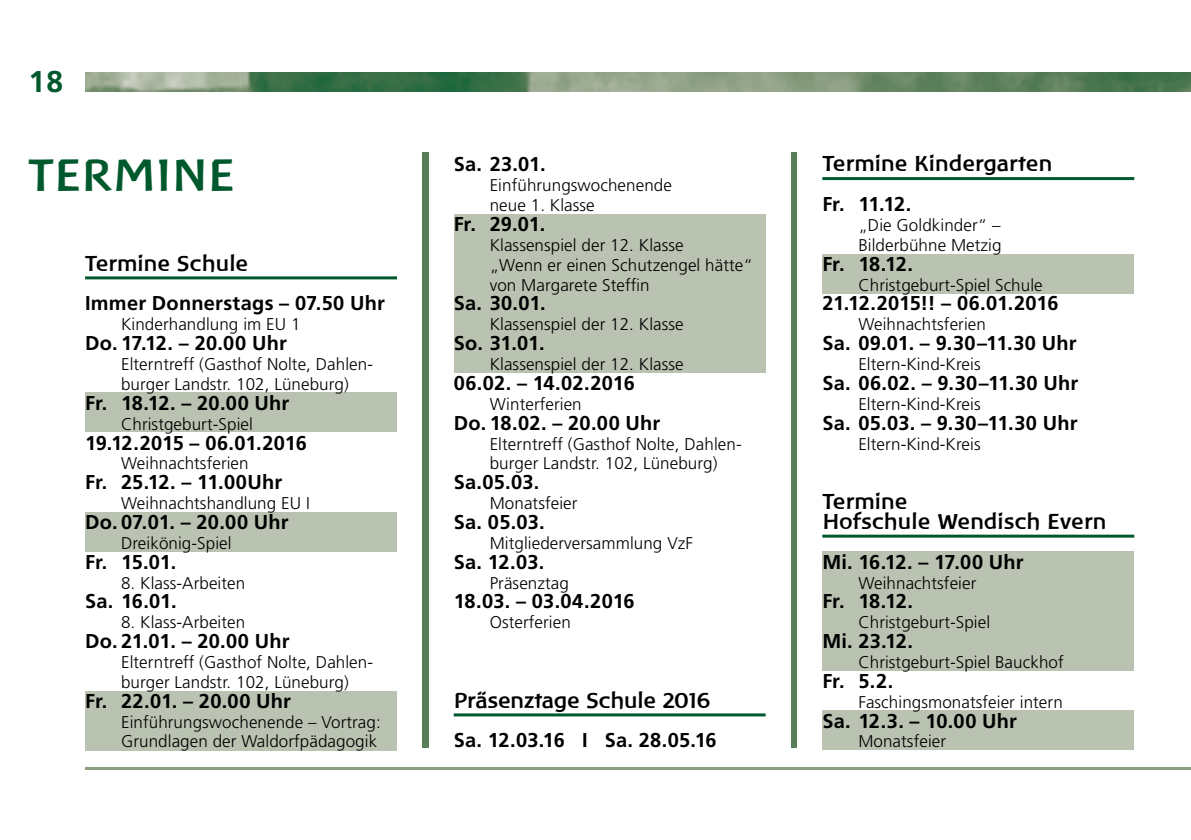
<style>
.page{position:relative;width:1191px;height:840px;background:#fff}
.page>*{position:absolute;margin:0;border:0;box-sizing:border-box;transform-origin:0 0}
.t1{font:700 46px "Baar Philos";color:#00592c}
.t2{font:700 30px "Frutiger";color:#00592c}
.t3{font:700 22px/19.8px "Baar Philos";letter-spacing:.01em;color:#000}
.t4{font:700 20px "Frutiger";letter-spacing:.01em;color:#000}
.t5{font:300 17px/19.8px "Frutiger";letter-spacing:.005em;color:#000}
</style>
<div class="page">
<hr style="left:85px;top:766px;width:1106px;height:3px;background:#8a9e81">
<img style="left:85px;top:72px;width:1106px;height:20px">
<div style="left:454px;top:214px;width:311px;height:158px;background:#bac3b1"></div>
<div style="left:822px;top:253px;width:312px;height:40px;background:#bac3b1"></div>
<div style="left:822px;top:710px;width:312px;height:39px;background:#bac3b1"></div>
<div style="left:822px;top:551px;width:312px;height:119px;background:#bac3b1"></div>
<div style="left:85px;top:392px;width:312px;height:39px;background:#bac3b1"></div>
<div style="left:85px;top:511px;width:312px;height:40px;background:#bac3b1"></div>
<div style="left:85px;top:690px;width:312px;height:59px;background:#bac3b1"></div>
<div style="left:422px;top:151px;width:6px;height:596px;background:#577e58"></div>
<div style="left:791px;top:151px;width:6px;height:596px;background:#577e58"></div>
<hr style="left:85px;top:276px;width:312px;height:3px;background:#00592c">
<hr style="left:454px;top:713px;width:311px;height:3px;background:#00592c">
<hr style="left:822px;top:177px;width:312px;height:3px;background:#00592c">
<hr style="left:822px;top:534px;width:312px;height:3px;background:#00592c">
<h2 class="t2" style="left:28px;top:64px;width:36px">18</h2>
<h1 class="t1" style="left:28px;top:149px;width:202px">Termine</h1>
<p class="t3" style="left:85px;top:253px;width:165px">Termine Schule</p>
<p class="t4" style="left:85px;top:291px;width:301px">Immer Donnerstags – 07.50 Uhr</p>
<p class="t5" style="left:121px;top:314px;width:181px">Kinderhandlung im EU 1</p>
<p class="t4" style="left:85px;top:331px;width:203px">Do. 17.12. – 20.00 Uhr</p>
<p class="t5" style="left:121px;top:354px;width:253px">Elterntreff (Gasthof Nolte, Dahlen&shy;burger Landstr. 102, Lüneburg)</p>
<p class="t4" style="left:85px;top:391px;width:206px">Fr. 18.12. – 20.00 Uhr</p>
<p class="t5" style="left:121px;top:413px;width:133px">Christgeburt-Spiel</p>
<p class="t4" style="left:85px;top:430px;width:223px">19.12.2015 – 06.01.2016</p>
<p class="t5" style="left:121px;top:453px;width:129px">Weihnachtsferien</p>
<p class="t4" style="left:85px;top:470px;width:199px">Fr. 25.12. – 11.00Uhr</p>
<p class="t5" style="left:121px;top:493px;width:190px">Weihnachtshandlung EU I</p>
<p class="t4" style="left:85px;top:510px;width:205px">Do. 07.01. – 20.00 Uhr</p>
<p class="t5" style="left:121px;top:532px;width:112px">Dreikönig-Spiel</p>
<p class="t4" style="left:85px;top:549px;width:93px">Fr. 15.01.</p>
<p class="t5" style="left:121px;top:572px;width:126px">8. Klass-Arbeiten</p>
<p class="t4" style="left:85px;top:589px;width:93px">Sa. 16.01.</p>
<p class="t5" style="left:121px;top:612px;width:126px">8. Klass-Arbeiten</p>
<p class="t4" style="left:85px;top:629px;width:206px">Do. 21.01. – 20.00 Uhr</p>
<p class="t5" style="left:121px;top:651px;width:253px">Elterntreff (Gasthof Nolte, Dahlen&shy;burger Landstr. 102, Lüneburg)</p>
<p class="t4" style="left:85px;top:688px;width:207px">Fr. 22.01. – 20.00 Uhr</p>
<p class="t5" style="left:121px;top:711px;width:261px">Einführungswochenende – Vortrag:<br>Grundlagen der Waldorfpädagogik</p>
<p class="t4" style="left:454px;top:153px;width:93px">Sa. 23.01.</p>
<p class="t5" style="left:490px;top:175px;width:184px">Einführungswochenende neue 1. Klasse</p>
<p class="t4" style="left:454px;top:212px;width:93px">Fr. 29.01.</p>
<p class="t5" style="left:490px;top:235px;width:265px">Klassenspiel der 12. Klasse<br>„Wenn er einen Schutzengel hätte“ von Margarete Steffin</p>
<p class="t4" style="left:454px;top:291px;width:94px">Sa. 30.01.</p>
<p class="t5" style="left:490px;top:314px;width:195px">Klassenspiel der 12. Klasse</p>
<p class="t4" style="left:454px;top:331px;width:92px">So. 31.01.</p>
<p class="t5" style="left:490px;top:354px;width:195px">Klassenspiel der 12. Klasse</p>
<p class="t4" style="left:454px;top:371px;width:183px">06.02. – 14.02.2016</p>
<p class="t5" style="left:490px;top:394px;width:93px">Winterferien</p>
<p class="t4" style="left:454px;top:410px;width:208px">Do. 18.02. – 20.00 Uhr</p>
<p class="t5" style="left:490px;top:433px;width:253px">Elterntreff (Gasthof Nolte, Dahlen&shy;burger Landstr. 102, Lüneburg)</p>
<p class="t4" style="left:454px;top:470px;width:87px">Sa.05.03.</p>
<p class="t5" style="left:490px;top:493px;width:89px">Monatsfeier</p>
<p class="t4" style="left:454px;top:510px;width:93px">Sa. 05.03.</p>
<p class="t5" style="left:490px;top:532px;width:205px">Mitgliederversammlung VzF</p>
<p class="t4" style="left:454px;top:549px;width:92px">Sa. 12.03.</p>
<p class="t5" style="left:490px;top:572px;width:81px">Präsenztag</p>
<p class="t4" style="left:454px;top:589px;width:182px">18.03. – 03.04.2016</p>
<p class="t5" style="left:490px;top:612px;width:83px">Osterferien</p>
<p class="t3" style="left:454px;top:689px;width:258px">Präsenztage Schule 2016</p>
<p class="t4" style="left:454px;top:728px;width:264px">Sa. 12.03.16 I Sa. 28.05.16</p>
<p class="t3" style="left:822px;top:154px;width:231px">Termine Kindergarten</p>
<p class="t4" style="left:822px;top:192px;width:90px">Fr. 11.12.</p>
<p class="t5" style="left:858px;top:215px;width:145px">„Die Goldkinder“ –<br>Bilderbühne Metzig</p>
<p class="t4" style="left:822px;top:252px;width:92px">Fr. 18.12.</p>
<p class="t5" style="left:858px;top:274px;width:186px">Christgeburt-Spiel Schule</p>
<p class="t4" style="left:822px;top:291px;width:238px">21.12.2015!! – 06.01.2016</p>
<p class="t5" style="left:858px;top:314px;width:129px">Weihnachtsferien</p>
<p class="t4" style="left:822px;top:331px;width:256px">Sa. 09.01. – 9.30–11.30 Uhr</p>
<p class="t5" style="left:858px;top:354px;width:124px">Eltern-Kind-Kreis</p>
<p class="t4" style="left:822px;top:371px;width:257px">Sa. 06.02. – 9.30–11.30 Uhr</p>
<p class="t5" style="left:858px;top:394px;width:124px">Eltern-Kind-Kreis</p>
<p class="t4" style="left:822px;top:410px;width:257px">Sa. 05.03. – 9.30–11.30 Uhr</p>
<p class="t5" style="left:858px;top:433px;width:124px">Eltern-Kind-Kreis</p>
<p class="t3" style="left:822px;top:491px;width:285px">Termine<br>Hofschule Wendisch Evern</p>
<p class="t4" style="left:822px;top:549px;width:203px">Mi. 16.12. – 17.00 Uhr</p>
<p class="t5" style="left:858px;top:572px;width:119px">Weihnachtsfeier</p>
<p class="t4" style="left:822px;top:589px;width:92px">Fr. 18.12.</p>
<p class="t5" style="left:858px;top:612px;width:133px">Christgeburt-Spiel</p>
<p class="t4" style="left:822px;top:629px;width:92px">Mi. 23.12.</p>
<p class="t5" style="left:858px;top:651px;width:207px">Christgeburt-Spiel Bauckhof</p>
<p class="t4" style="left:822px;top:668px;width:72px">Fr. 5.2.</p>
<p class="t5" style="left:858px;top:691px;width:206px">Faschingsmonatsfeier intern</p>
<p class="t4" style="left:822px;top:708px;width:196px">Sa. 12.3. – 10.00 Uhr</p>
<p class="t5" style="left:858px;top:731px;width:89px">Monatsfeier</p>
</div>
